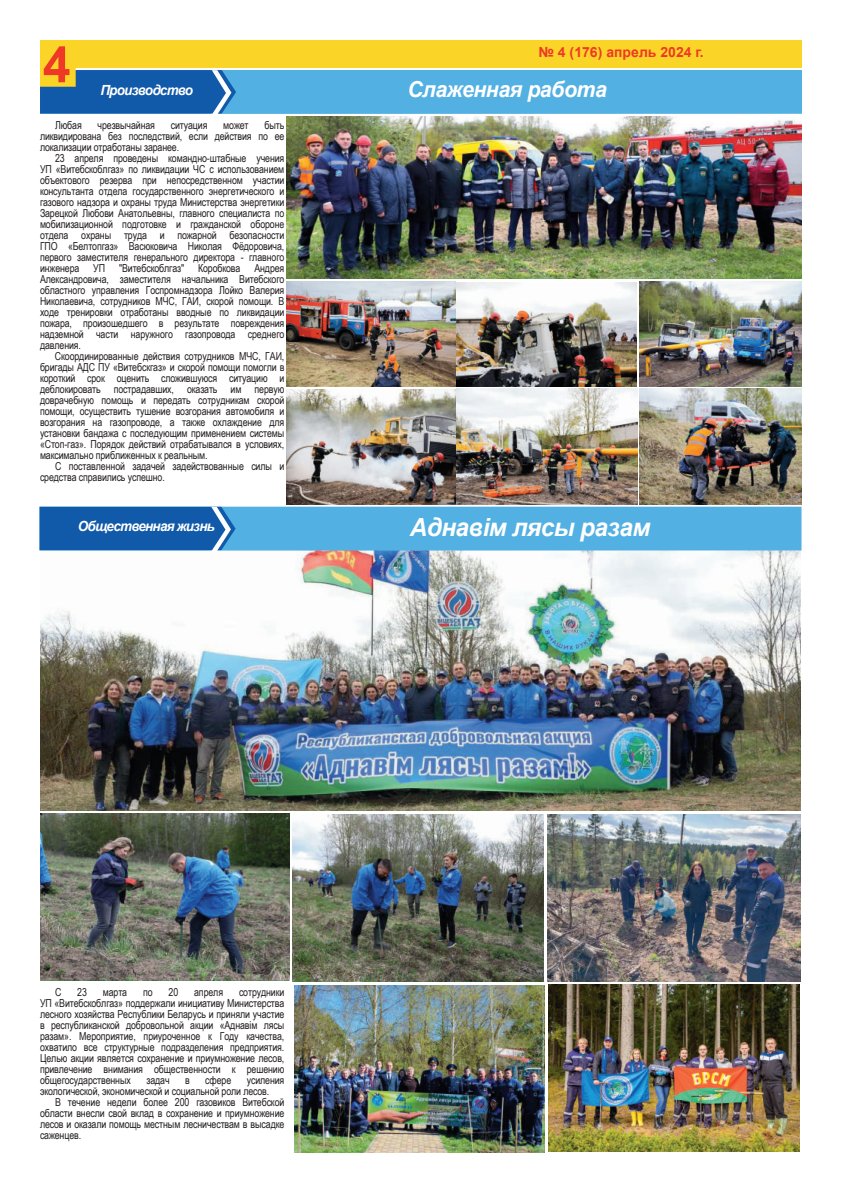
<style>
.page{position:relative;width:842px;height:1191px;background:#fff}
.page>*{position:absolute;margin:0;border:0;box-sizing:border-box;transform-origin:0 0}
.t1{font:700 50px "Arial";color:#ef3926}
.t2{font:italic 700 25px "Arial";letter-spacing:-.02em;color:#fff}
.t3{font:italic 700 22px "Arial";letter-spacing:-.02em;color:#fff}
.t4{font:italic 700 14px "Arial";letter-spacing:-.055em;color:#fff;scale:.96 1}
.t5{font:700 14px "Arial";color:#ef3926}
.t6{font:11px/11px "Arial Narrow";letter-spacing:-.01em;color:#231f20;text-align:justify}
</style>
<div class="page">
<svg style="left:40px;top:40px;width:762px;height:74px;background:#90b593"></svg>
<img style="left:40px;top:551px;width:760px;height:259px">
<img style="left:40px;top:814px;width:249px;height:166px">
<img style="left:293px;top:814px;width:251px;height:167px">
<img style="left:547px;top:814px;width:253px;height:168px">
<img style="left:549px;top:985px;width:250px;height:166px">
<img style="left:294px;top:985px;width:250px;height:167px">
<svg style="left:40px;top:506px;width:761px;height:45px;background:#489ed6"></svg>
<img style="left:287px;top:117px;width:514px;height:161px">
<img style="left:287px;top:281px;width:168px;height:105px">
<img style="left:457px;top:283px;width:179px;height:103px">
<img style="left:639px;top:281px;width:163px;height:105px">
<img style="left:287px;top:389px;width:168px;height:116px">
<img style="left:457px;top:389px;width:180px;height:115px">
<img style="left:639px;top:389px;width:163px;height:116px">
<h1 class="t1" style="left:43px;top:37px;width:29px">4</h1>
<p class="t5" style="left:538px;top:44px;width:167px">№ 4 (176) апрель 2024 г.</p>
<p class="t4" style="left:100px;top:82px;width:98px">Производство</p>
<h3 class="t3" style="left:408px;top:78px;width:201px">Слаженная работа</h3>
<p class="t6" style="left:40px;top:120px;width:246px;text-indent:224px">быть ликвидирована без последствий, если действия по ее локализации отработаны заранее.</p>
<p class="t6" style="left:40px;top:153px;width:246px;text-indent:15px">23 апреля проведены командно-штабные учения УП «Витебскоблгаз» по ликвидации ЧС с использованием объектового резерва при непосредственном участии консультанта отдела государственного энергетического и газового надзора и охраны труда Министерства энергетики Зарецкой Любови Анатольевны, главного специалиста по мобилизационной подготовке и гражданской обороне отдела охраны труда и пожарной безопасности ГПО «Белтопгаз» Васюковича Николая Фёдоровича, первого заместителя генерального директора - главного инженера</p>
<p class="t6" style="left:55px;top:120px;width:28px">Любая</p>
<p class="t6" style="left:98px;top:120px;width:59px">чрезвычайная</p>
<p class="t6" style="left:171px;top:120px;width:38px">ситуация</p>
<p class="t6" style="left:223px;top:120px;width:27px">может</p>
<p class="t6" style="left:93px;top:263px;width:13px">УП</p>
<p class="t6" style="left:119px;top:263px;width:67px">"Витебскоблгаз"</p>
<p class="t6" style="left:198px;top:263px;width:44px">Коробкова</p>
<p class="t6" style="left:40px;top:263px;width:246px;text-indent:214px">Андрея Александровича, заместителя начальника Витебского областного управления Госпромнадзора Лойко Валерия Николаевича, сотрудников МЧС, ГАИ, скорой помощи. В ходе тренировки отработаны вводные по ликвидации пожара, произошедшего в результате повреждения надземной части наружного газопровода среднего давления.</p>
<p class="t6" style="left:40px;top:351px;width:246px;text-indent:15px">Скоординированные действия сотрудников МЧС, ГАИ, бригады АДС ПУ «Витебскгаз» и скорой помощи помогли в короткий срок оценить сложившуюся ситуацию и деблокировать пострадавших, оказать им первую доврачебную помощь и передать сотрудникам скорой помощи, осуществить тушение возгорания автомобиля и возгорания на газопроводе, а также охлаждение для установки бандажа с последующим применением системы «Стоп-газ». Порядок действий отрабатывался в условиях, максимально приближенных к реальным.</p>
<p class="t6" style="left:40px;top:461px;width:246px;text-indent:15px">С поставленной задачей задействованные силы и средства справились успешно.</p>
<p class="t4" style="left:78px;top:519px;width:144px">Общественная жизнь</p>
<h2 class="t2" style="left:410px;top:514px;width:242px">Аднавiм лясы разам</h2>
<p class="t6" style="left:55px;top:986px;width:8px">С</p>
<p class="t6" style="left:77px;top:986px;width:11px">23</p>
<p class="t6" style="left:103px;top:986px;width:26px">марта</p>
<p class="t6" style="left:143px;top:986px;width:11px">по</p>
<p class="t6" style="left:169px;top:986px;width:11px">20</p>
<p class="t6" style="left:194px;top:986px;width:30px">апреля</p>
<p class="t6" style="left:40px;top:986px;width:246px;text-indent:199px">сотрудники УП «Витебскоблгаз» поддержали инициативу Министерства лесного хозяйства Республики Беларусь и приняли участие в республиканской добровольной акции «Аднавiм лясы разам». Мероприятие, приуроченное к Году качества, охватило все структурные подразделения предприятия.<br>Целью акции является сохранение и приумножение лесов, привлечение внимания общественности к решению общегосударственных</p>
<p class="t6" style="left:146px;top:1074px;width:25px">задач</p>
<p class="t6" style="left:185px;top:1074px;width:6px">в</p>
<p class="t6" style="left:205px;top:1074px;width:27px">сфере</p>
<p class="t6" style="left:40px;top:1074px;width:246px;text-indent:207px">усиления экологической, экономической и социальной роли лесов.</p>
<p class="t6" style="left:40px;top:1096px;width:246px;text-indent:15px">В течение недели более 200 газовиков Витебской области внесли свой вклад в сохранение и приумножение лесов и оказали помощь местным лесничествам в высадке саженцев.</p>
</div>
